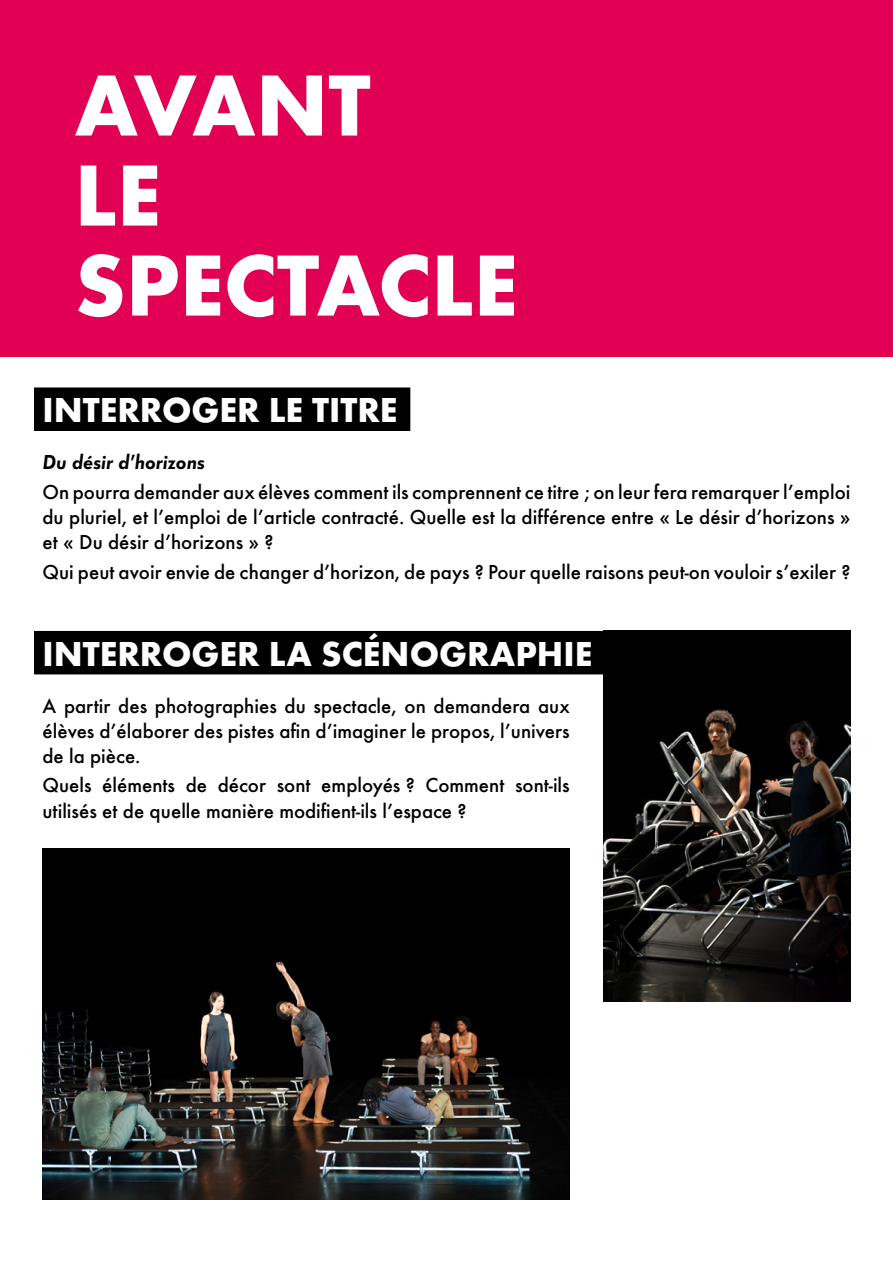
<style>
.page{position:relative;width:893px;height:1263px;background:#fff}
.page>*{position:absolute;margin:0;border:0;box-sizing:border-box;transform-origin:0 0}
.t1{font:700 90px/90px "Futura T";color:#fff}
.t2{font:700 36px "Futura T";color:#fff}
.t3{font:500 21px/25.2px "Futura T";color:#000;text-align:justify}
.t4{font:italic 600 21px "Futura T";color:#000}
</style>
<div class="page">
<div style="left:0;top:0;width:893px;height:357px;background:#e20054"></div>
<div style="left:34px;top:387px;width:376px;height:44px;background:#000"></div>
<img style="left:604px;top:631px;width:246px;height:370px">
<img style="left:43px;top:848px;width:527px;height:351px">
<div style="left:34px;top:631px;width:571px;height:43px;background:#000"></div>
<h1 class="t1" style="left:74px;top:60px;width:445px">AVANT<br>LE<br>SPECTACLE</h1>
<h2 class="t2" style="left:43px;top:389px;width:357px">INTERROGER LE TITRE</h2>
<p class="t4" style="left:43px;top:450px;width:164px">Du désir d’horizons</p>
<p class="t3" style="left:43px;top:479px;width:809px">On pourra demander aux élèves comment ils comprennent ce titre ; on leur fera remarquer l’emploi du pluriel, et l’emploi de l’article contracté. Quelle est la différence entre « Le désir d’horizons » et « Du désir d’horizons » ?</p>
<p class="t3" style="left:43px;top:559px;width:809px">Qui peut avoir envie de changer d’horizon, de pays ? Pour quelle raisons peut-on vouloir s’exiler ?</p>
<h2 class="t2" style="left:43px;top:633px;width:551px">INTERROGER LA SCÉNOGRAPHIE</h2>
<p class="t3" style="left:43px;top:693px;width:529px">A partir des photographies du spectacle, on demandera aux élèves d’élaborer des pistes afin d’imaginer le propos, l’univers de la pièce.</p>
<p class="t3" style="left:43px;top:772px;width:529px">Quels éléments de décor sont employés ? Comment sont-ils utilisés et de quelle manière modifient-ils l’espace ?</p>
</div>
